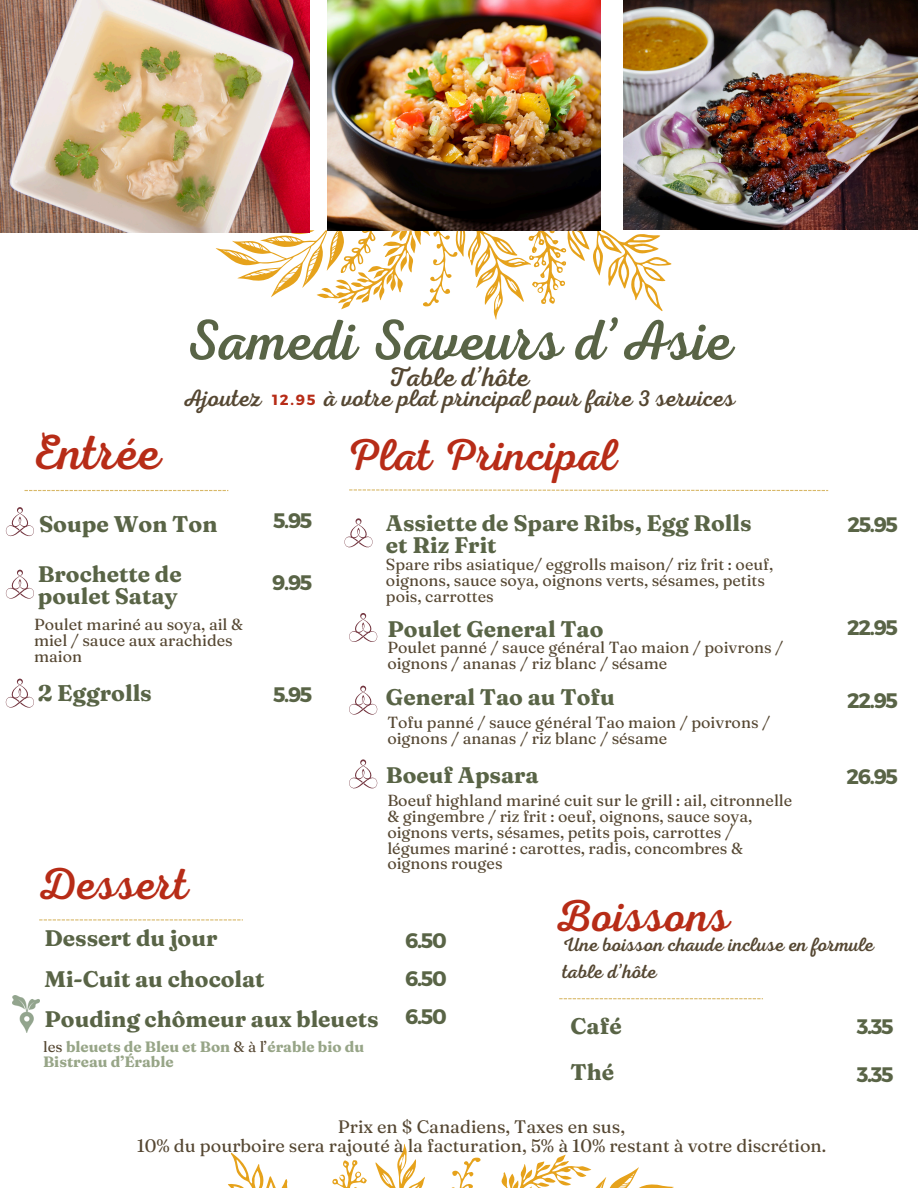
<style>
.page{position:relative;width:918px;height:1188px;background:#fff}
.page>*{position:absolute;margin:0;border:0;box-sizing:border-box;transform-origin:0 0}
.t1{font:57.6px "Nexa Script";color:#596446}
.t2{font:49.5px "Nexa Script";color:#b72c17}
.t3{font:45px "Nexa Script";color:#b72c17}
.t4{font:27.15px "Nexa Script";color:#554732}
.t5{font:24.15px "Nexa Script";color:#554732}
.t6{font:700 22.65px "Fraunces 9 pt";color:#596446}
.t7{font:700 22.5px/22.5px "Fraunces 9 pt";color:#596446}
.t8{font:700 21px "Montserrat";letter-spacing:-.06em;color:#596446}
.t9{font:19.65px/27px "Nexa Script";color:#554732}
.t10{font:18px "Fraunces 9 pt";color:#554732}
.t11{font:16.05px/15.8px "Fraunces 9 pt";color:#554732}
.t12{font:700 15px/15.8px "Fraunces 9 pt";color:#97a587}
.t13{font:700 14.7px "Montserrat";color:#b72c17}
.s1{font-weight:400;color:#554732}
</style>
<div class="page">
<svg style="left:216px;top:230px;width:455px;height:90px"></svg>
<svg style="left:451px;top:1157px;width:30px;height:31px"></svg>
<svg style="left:228px;top:1153px;width:60px;height:35px"></svg>
<svg style="left:501px;top:1155px;width:173px;height:33px"></svg>
<svg style="left:332px;top:1144px;width:93px;height:44px"></svg>
<svg style="left:25px;top:490px;width:203px;height:1px"></svg>
<svg style="left:349px;top:489px;width:479px;height:2px"></svg>
<svg style="left:39px;top:919px;width:204px;height:1px"></svg>
<svg style="left:6px;top:507px;width:28px;height:30px"></svg>
<svg style="left:6px;top:570px;width:28px;height:29px"></svg>
<svg style="left:344px;top:518px;width:29px;height:30px"></svg>
<svg style="left:349px;top:613px;width:28px;height:29px"></svg>
<svg style="left:349px;top:686px;width:28px;height:29px"></svg>
<svg style="left:349px;top:759px;width:28px;height:30px"></svg>
<img style="left:327px;top:0;width:274px;height:230px">
<img style="left:623px;top:0;width:295px;height:230px">
<img style="left:0;top:0;width:310px;height:233px">
<img style="left:13px;top:995px;width:27px;height:38px">
<svg style="left:559px;top:998px;width:204px;height:1px"></svg>
<svg style="left:6px;top:679px;width:28px;height:29px"></svg>
<p class="t1" style="left:185px;top:307px;width:549px">Samedi Saveurs d’Asie</p>
<p class="t2" style="left:31px;top:424px;width:131px">Entrée</p>
<p class="t4" style="left:388px;top:362px;width:143px">Table d’hôte</p>
<h4 class="t5" style="left:183px;top:384px;width:80px">Ajoutez</h4>
<h4 class="t5" style="left:324px;top:384px;width:413px">à votre plat principal pour faire 3 services</h4>
<p class="t13" style="left:272px;top:390px;width:45px">12.95</p>
<p class="t3" style="left:346px;top:429px;width:273px">Plat Principal</p>
<h3 class="t6" style="left:39px;top:510px;width:180px">Soupe Won Ton</h3>
<h5 class="t7" style="left:38px;top:562px;width:145px">Brochette de poulet Satay</h5>
<h4 class="t11" style="left:34px;top:616px;width:211px">Poulet mariné au soya, ail &amp; miel / sauce aux arachides maion</h4>
<h6 class="t8" style="left:273px;top:507px;width:41px">5.95</h6>
<h4 class="t8" style="left:847px;top:511px;width:52px">25.95</h4>
<h2 class="t7" style="left:386px;top:511px;width:367px">Assiette de Spare Ribs, Egg Rolls et Riz Frit</h2>
<p class="t8" style="left:272px;top:568px;width:42px">9.95</p>
<h6 class="t11" style="left:386px;top:557px;width:389px">Spare ribs asiatique/ eggrolls maison/ riz frit : oeuf, oignons, sauce soya, oignons verts, sésames, petits pois, carrottes</h6>
<h1 class="t7" style="left:387px;top:617px;width:218px">Poulet General Tao</h1>
<p class="t11" style="left:387px;top:639px;width:397px">Poulet panné / sauce général Tao maion / poivrons / oignons / ananas / riz blanc / sésame</p>
<p class="t8" style="left:847px;top:614px;width:52px">22.95</p>
<p class="t6" style="left:38px;top:679px;width:116px">2 Eggrolls</p>
<h2 class="t8" style="left:273px;top:681px;width:41px">5.95</h2>
<h2 class="t3" style="left:37px;top:858px;width:153px">Dessert</h2>
<p class="t7" style="left:44px;top:927px;width:175px">Dessert du jour</p>
<p class="t7" style="left:44px;top:967px;width:222px">Mi-Cuit au chocolat</p>
<p class="t7" style="left:44px;top:1008px;width:336px">Pouding chômeur aux bleuets</p>
<p class="t12" style="left:43px;top:1038px;width:323px"><span class="s1">les</span> bleuets de Bleu et Bon <span class="s1">&amp; à l’</span>érable bio du<br>Bistreau d’Érable</p>
<p class="t7" style="left:386px;top:686px;width:230px">General Tao au Tofu</p>
<p class="t11" style="left:387px;top:715px;width:384px">Tofu panné / sauce général Tao maion / poivrons / oignons / ananas / riz blanc / sésame</p>
<h4 class="t8" style="left:847px;top:687px;width:52px">22.95</h4>
<h4 class="t7" style="left:386px;top:764px;width:154px">Boeuf Apsara</h4>
<h6 class="t8" style="left:847px;top:763px;width:53px">26.95</h6>
<h2 class="t11" style="left:387px;top:793px;width:406px">Boeuf highland mariné cuit sur le grill : ail, citronnelle &amp; gingembre / riz frit : oeuf, oignons, sauce soya, oignons verts, sésames, petits pois, carrottes / légumes mariné : carottes, radis, concombres &amp; oignons rouges</h2>
<p class="t8" style="left:405px;top:927px;width:43px">6.50</p>
<p class="t8" style="left:405px;top:965px;width:43px">6.50</p>
<h6 class="t8" style="left:405px;top:1002px;width:43px">6.50</h6>
<h6 class="t3" style="left:554px;top:891px;width:177px">Boissons</h6>
<h6 class="t9" style="left:562px;top:931px;width:313px">Une boisson chaude incluse en formule table d’hôte</h6>
<h4 class="t7" style="left:571px;top:1003px;width:53px;line-height:46.2px">Café<br>Thé</h4>
<h4 class="t8" style="left:857px;top:1013px;width:39px">3.35</h4>
<p class="t8" style="left:857px;top:1061px;width:39px">3.35</p>
<p class="t10" style="left:338px;top:1115px;width:288px">Prix en $ Canadiens, Taxes en sus,</p>
<h6 class="t10" style="left:137px;top:1134px;width:691px">10% du pourboire sera rajouté à la facturation, 5% à 10% restant à votre discrétion.</h6>
</div>
